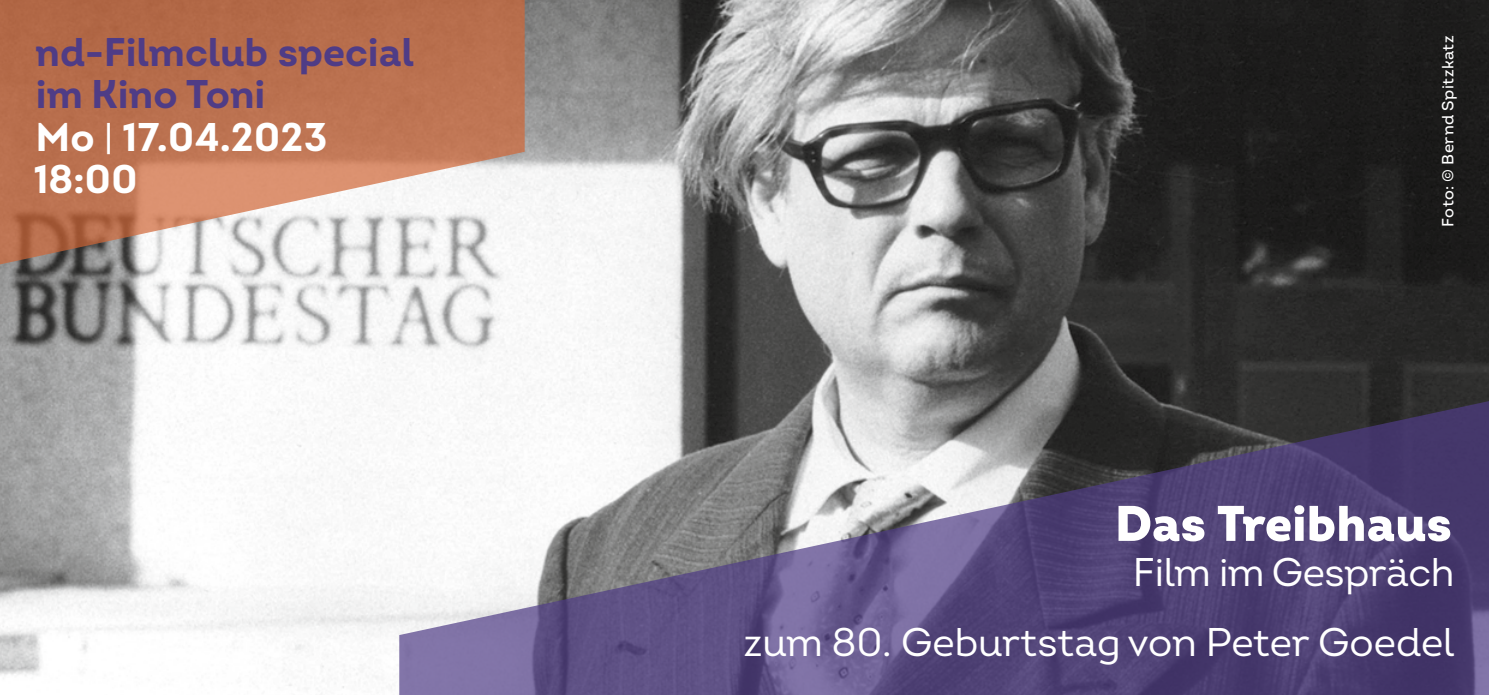
<style>
.page{position:relative;width:1489px;height:695px;background:#fff}
.page>*{position:absolute;margin:0;border:0;box-sizing:border-box;transform-origin:0 0}
.t1{font:900 50px "Intro";color:#fff}
.t2{font:700 40px/42.5px "Intro";color:#4f3c86}
.t3{font:40px/70px "Intro";color:#fff;text-align:right}
.t4{font:500 16.25px "Intro";letter-spacing:.025em;color:#fff}
.s1{color:#fff}
.s2{font-weight:400;color:#fff}
</style>
<div class="page">
<img style="left:0;top:0;width:1488px;height:694px">
<svg style="left:0;top:0;width:524px;height:266px;background:#c48a70"></svg>
<svg style="left:399px;top:399px;width:1089px;height:295px"></svg>
<p class="t2" style="left:34px;top:30px;width:381px">nd-Filmclub special im Kino Toni<br><span class="s1">Mo</span> <span class="s2">|</span> <span class="s1">17.04.2023<br>18:00</span></p>
<p class="t4" style="left:1437px;top:227px;width:193px;rotate:-90deg">Foto: © Bernd Spitzkatz</p>
<p class="t1" style="left:1114px;top:491px;width:339px">Das Treibhaus</p>
<p class="t3" style="left:744px;top:536px;width:712px">Film im Gespräch<br>zum 80. Geburtstag von Peter Goedel</p>
</div>
